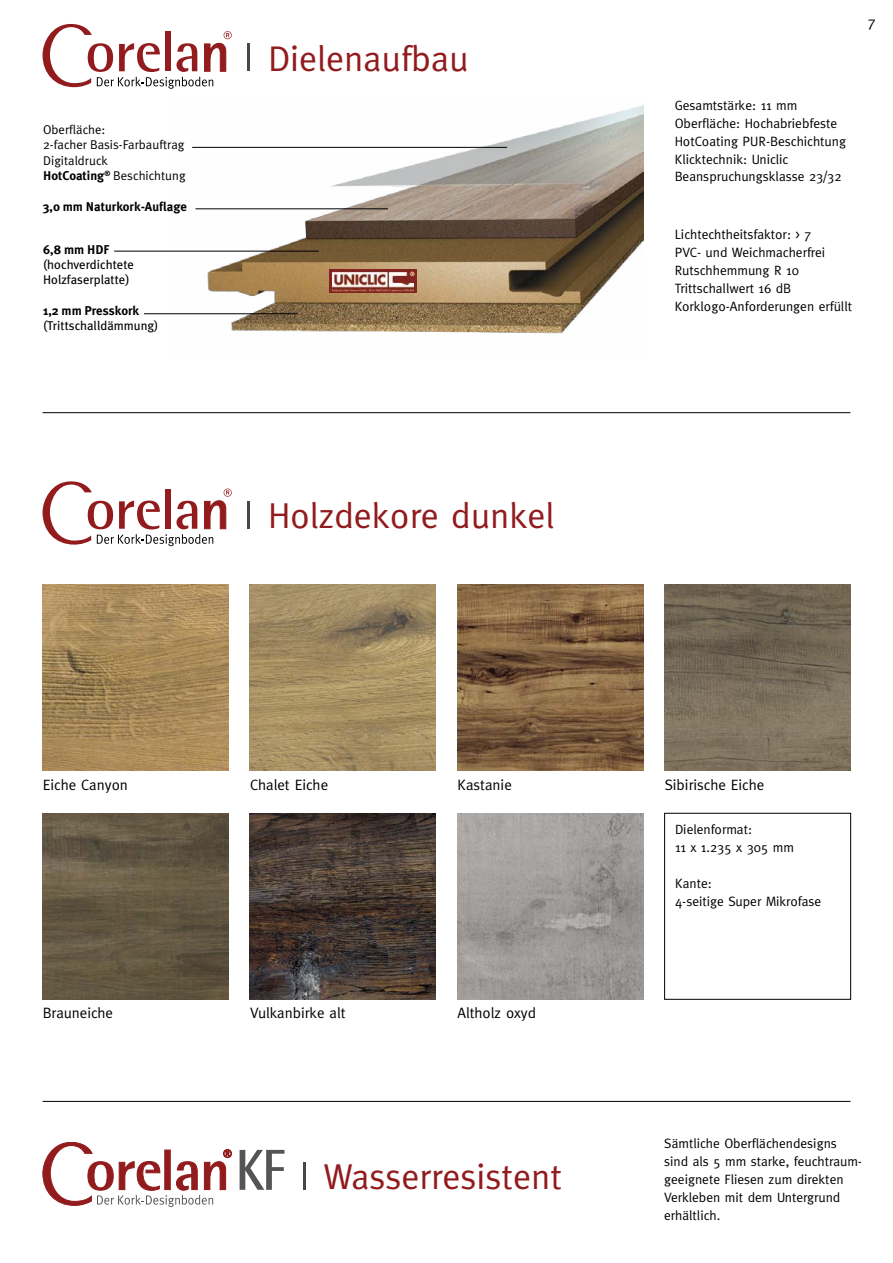
<style>
.page{position:relative;width:893px;height:1263px;background:#fff}
.page>*{position:absolute;margin:0;border:0;box-sizing:border-box;transform-origin:0 0}
.t1{font:36px "Meta";color:#911b1d}
.t2{font:15px "Meta";color:#000}
.t3{font:13.5px/18px "Meta";color:#000}
.t4{font:12.75px/15.3px "Meta Plus Normal";color:#000}
.t5{font:12.75px/15.3px "Meta Plus";color:#000}
.t6{font:700 12.75px "Meta Plus";color:#000}
.s1{font-family:"Meta Plus";font-weight:700}
</style>
<div class="page">
<img style="left:170px;top:105px;width:473px;height:229px">
<img style="left:330px;top:269px;width:86px;height:23px">
<hr style="left:114px;top:251px;width:205px;height:1px;background:#000">
<hr style="left:144px;top:313px;width:154px;height:1px;background:#000">
<hr style="left:192px;top:147px;width:315px;height:1px;background:#000">
<hr style="left:196px;top:208px;width:192px;height:1px;background:#000">
<hr style="left:248px;top:43px;width:2px;height:28px;background:#484848">
<svg style="left:43px;top:24px;width:189px;height:65px"></svg>
<hr style="left:43px;top:1101px;width:807px;height:1px;background:#000">
<hr style="left:43px;top:412px;width:807px;height:1px;background:#000">
<img style="left:43px;top:584px;width:186px;height:186px">
<img style="left:43px;top:813px;width:186px;height:186px">
<img style="left:250px;top:584px;width:186px;height:186px">
<img style="left:250px;top:813px;width:186px;height:186px">
<img style="left:457px;top:584px;width:186px;height:186px">
<img style="left:457px;top:813px;width:186px;height:186px">
<img style="left:664px;top:584px;width:186px;height:186px">
<hr style="left:248px;top:501px;width:2px;height:28px;background:#484848">
<svg style="left:43px;top:481px;width:189px;height:65px"></svg>
<hr style="left:303px;top:1162px;width:2px;height:27px;background:#484848">
<div style="left:664px;top:813px;width:187px;height:186px;border:1px solid #000"></div>
<svg style="left:43px;top:1142px;width:189px;height:65px"></svg>
<svg style="left:240px;top:1150px;width:44px;height:40px"></svg>
<p class="t4" style="left:43px;top:122px;width:144px">Oberfläche:<br>2-facher Basis-Farbauftrag<br>Digitaldruck<br><span class="s1">HotCoating</span><sup>®</sup> Beschichtung</p>
<p class="t6" style="left:43px;top:200px;width:145px">3,0 mm Naturkork-Auflage</p>
<p class="t6" style="left:43px;top:242px;width:68px">6,8 mm HDF</p>
<p class="t5" style="left:43px;top:257px;width:92px">(hochverdichtete<br>Holzfaserplatte)</p>
<p class="t6" style="left:43px;top:303px;width:98px">1,2 mm Presskork</p>
<p class="t5" style="left:43px;top:318px;width:117px">(Trittschalldämmung)</p>
<h1 class="t1" style="left:268px;top:37px;width:202px">Dielenaufbau</h1>
<h1 class="t1" style="left:268px;top:495px;width:288px">Holzdekore dunkel</h1>
<p class="t2" style="left:43px;top:776px;width:87px">Eiche Canyon</p>
<p class="t2" style="left:43px;top:1004px;width:72px">Brauneiche</p>
<p class="t2" style="left:250px;top:776px;width:79px">Chalet Eiche</p>
<p class="t2" style="left:250px;top:1004px;width:97px">Vulkanbirke alt</p>
<p class="t2" style="left:457px;top:776px;width:56px">Kastanie</p>
<p class="t2" style="left:457px;top:1004px;width:80px">Altholz oxyd</p>
<h1 class="t1" style="left:323px;top:1155px;width:240px">Wasserresistent</h1>
<p class="t2" style="left:868px;top:13px;width:10px">7</p>
<p class="t3" style="left:675px;top:96px;width:173px">Gesamtstärke: 11 mm<br>Oberfläche: Hochabriebfeste<br>HotCoating PUR-Beschichtung<br>Klicktechnik: Uniclic<br>Beanspruchungsklasse 23/32</p>
<p class="t3" style="left:675px;top:226px;width:179px">Lichtechtheitsfaktor: &gt; 7<br>PVC- und Weichmacherfrei<br>Rutschhemmung R 10<br>Trittschallwert 16 dB<br>Korklogo-Anforderungen erfüllt</p>
<p class="t2" style="left:665px;top:776px;width:101px">Sibirische Eiche</p>
<p class="t3" style="left:675px;top:820px;width:121px">Dielenformat:<br>11 x 1.235 x 305 mm</p>
<p class="t3" style="left:675px;top:874px;width:148px">Kante:<br>4-seitige Super Mikrofase</p>
<p class="t3" style="left:664px;top:1134px;width:199px">Sämtliche Oberflächendesigns sind als 5 mm starke, feuchtraum&shy;geeignete Fliesen zum direkten<br>Verkleben mit dem Untergrund erhältlich.</p>
</div>
